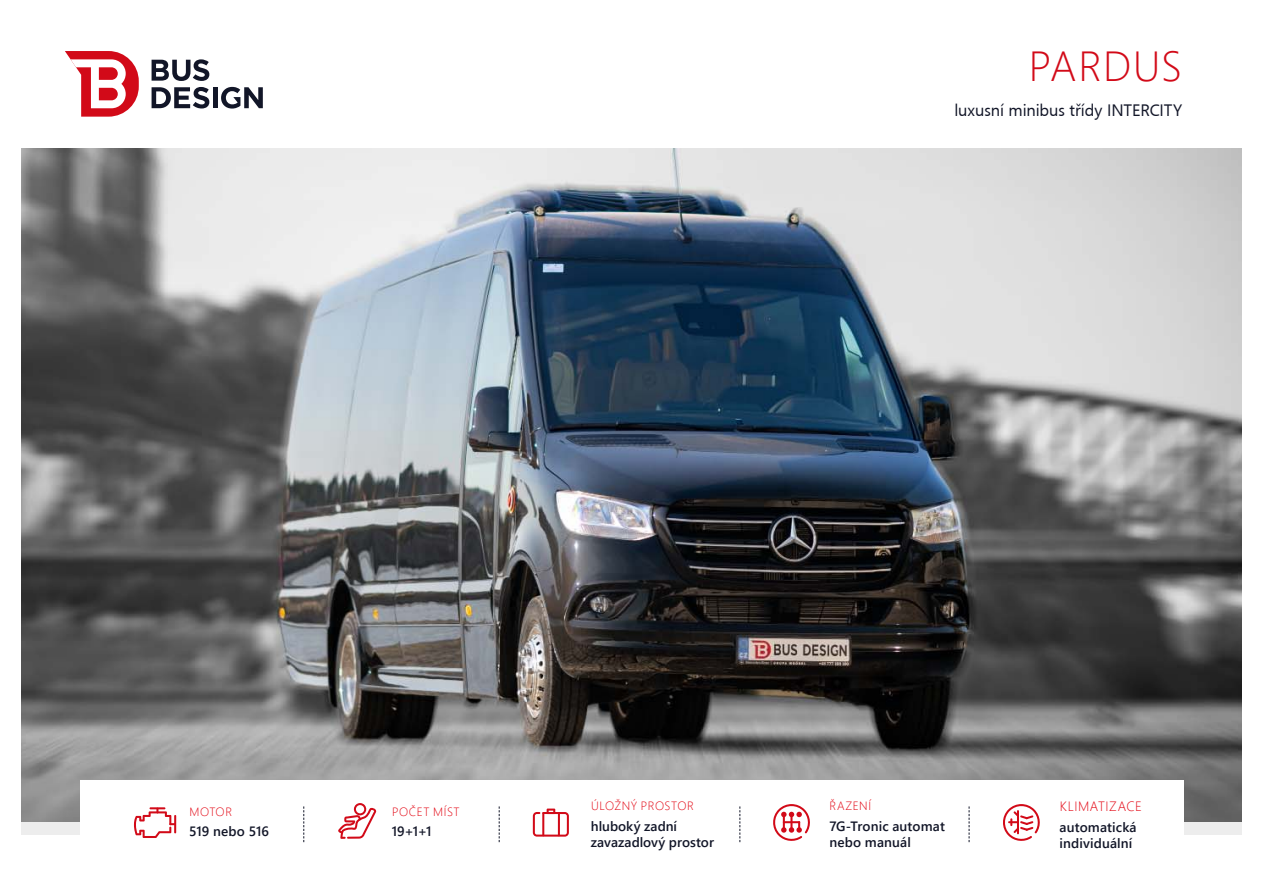
<style>
.page{position:relative;width:1263px;height:893px;background:#fff}
.page>*{position:absolute;margin:0;border:0;box-sizing:border-box;transform-origin:0 0}
.t1{font:300 42px "Segoe UI";letter-spacing:.035em;color:#d20a18}
.t2{font:16.5px "Segoe CZ";letter-spacing:-.005em;color:#121628}
.t3{font:600 13.5px/16.2px "Segoe UI";letter-spacing:.005em;color:#121628}
.t4{font:300 13.5px "Segoe UI";letter-spacing:.04em;color:#e30613}
.t5{font:300 12px "Segoe UI";letter-spacing:.045em;color:#e30613}
</style>
<div class="page">
<img style="left:21px;top:149px;width:1221px;height:673px">
<svg style="left:152px;top:59px;width:57px;height:22px"></svg>
<svg style="left:152px;top:87px;width:57px;height:22px"></svg>
<div style="left:213px;top:87px;width:5px;height:21px;background:#121628"></div>
<svg style="left:65px;top:51px;width:74px;height:66px"></svg>
<svg style="left:221px;top:87px;width:42px;height:22px"></svg>
<div style="left:21px;top:822px;width:1221px;height:12px;background:#ededed"></div>
<div style="left:80px;top:780px;width:1103px;height:92px;background:#fff"></div>
<svg style="left:134px;top:807px;width:42px;height:31px"></svg>
<svg style="left:338px;top:803px;width:38px;height:36px"></svg>
<svg style="left:533px;top:808px;width:36px;height:29px"></svg>
<svg style="left:773px;top:804px;width:37px;height:37px"></svg>
<svg style="left:1003px;top:804px;width:37px;height:37px"></svg>
<svg style="left:303px;top:806px;width:1px;height:36px"></svg>
<svg style="left:499px;top:806px;width:1px;height:36px"></svg>
<svg style="left:739px;top:806px;width:1px;height:36px"></svg>
<svg style="left:969px;top:806px;width:1px;height:36px"></svg>
<h1 class="t1" style="left:1029px;top:36px;width:155px">PARDUS</h1>
<p class="t2" style="left:954px;top:99px;width:229px">luxusní minibus třídy INTERCITY</p>
<p class="t5" style="left:189px;top:803px;width:44px">MOTOR</p>
<p class="t3" style="left:189px;top:822px;width:81px">519 nebo 516</p>
<p class="t5" style="left:392px;top:803px;width:69px">POČET MÍST</p>
<p class="t3" style="left:392px;top:822px;width:41px">19+1+1</p>
<p class="t5" style="left:591px;top:797px;width:104px">ÚLOŽNÝ PROSTOR</p>
<p class="t3" style="left:591px;top:817px;width:125px">hluboký zadní zavazadlový prostor</p>
<p class="t5" style="left:830px;top:797px;width:43px">ŘAZENÍ</p>
<p class="t3" style="left:829px;top:817px;width:117px">7G-Tronic automat nebo manuál</p>
<p class="t4" style="left:1060px;top:797px;width:84px">KLIMATIZACE</p>
<p class="t3" style="left:1059px;top:818px;width:79px">automatická individuální</p>
</div>
